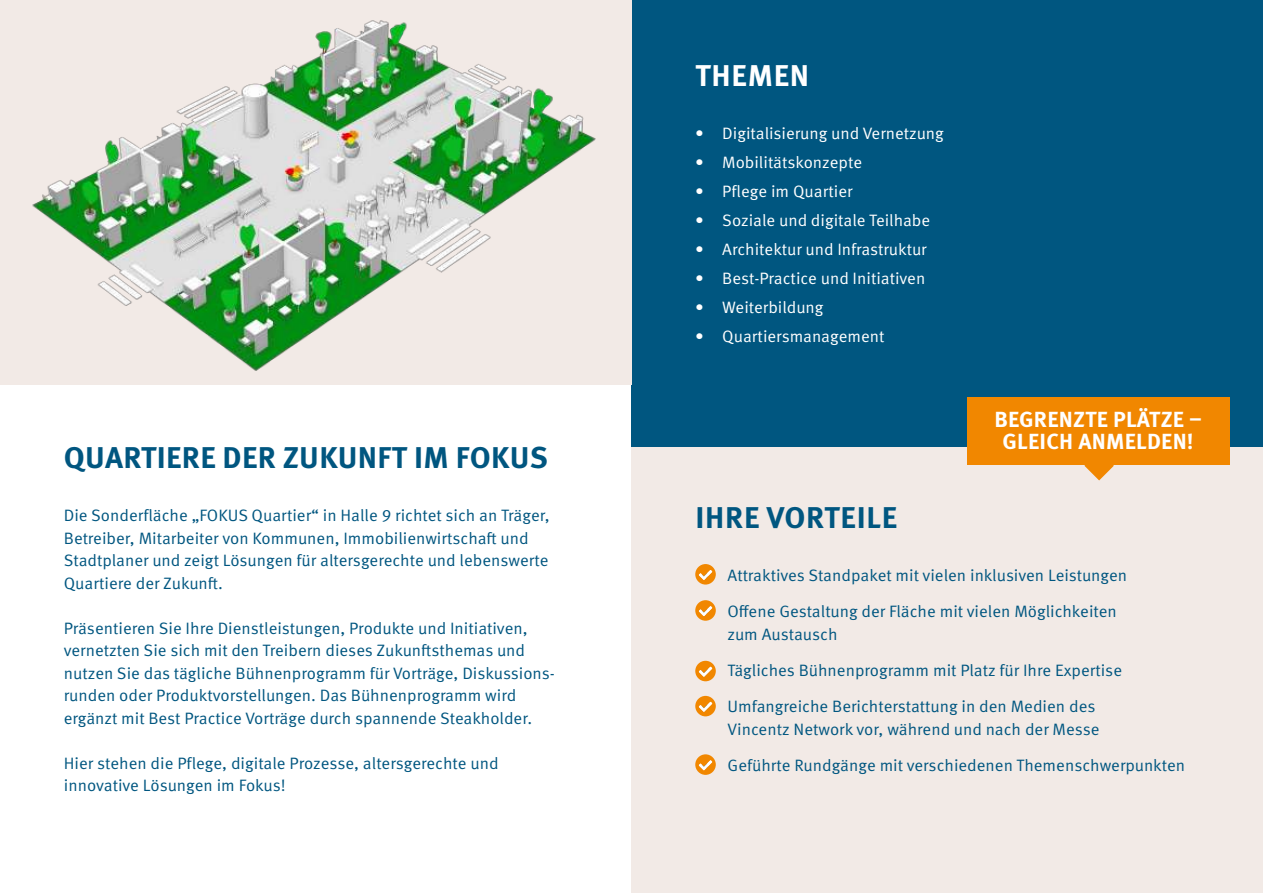
<style>
.page{position:relative;width:1263px;height:893px;background:#fff}
.page>*{position:absolute;margin:0;border:0;box-sizing:border-box;transform-origin:0 0}
.t1{font:700 30px "Meta Pro";letter-spacing:.01em;color:#005680}
.t2{font:700 30px "Meta Pro";letter-spacing:.025em;color:#fff}
.t3{font:700 21.9px/21.8px "Meta Pro";letter-spacing:.01em;color:#fff;text-align:center}
.t4{font:16.5px/22.5px "Meta Pro Norm";color:#005680}
.t5{font:16.5px "Meta Pro Norm";color:#fff}
</style>
<div class="page">
<div style="left:631px;top:446px;width:632px;height:447px;background:#f2eae6"></div>
<div style="left:631px;top:0;width:632px;height:446px;background:#005680"></div>
<svg style="left:695px;top:564px;width:21px;height:21px"></svg>
<svg style="left:695px;top:600px;width:21px;height:21px"></svg>
<svg style="left:695px;top:661px;width:21px;height:20px"></svg>
<svg style="left:695px;top:696px;width:21px;height:20px"></svg>
<svg style="left:695px;top:754px;width:21px;height:21px"></svg>
<div style="left:0;top:0;width:631px;height:385px;background:#f2eae6"></div>
<div style="left:967px;top:397px;width:263px;height:68px;background:#f18700"></div>
<svg style="left:1084px;top:465px;width:30px;height:15px"></svg>
<img style="left:32px;top:20px;width:564px;height:351px">
<h1 class="t1" style="left:64px;top:441px;width:486px">QUARTIERE DER ZUKUNFT IM FOKUS</h1>
<p class="t4" style="left:64px;top:505px;width:487px">Die Sonderfläche „FOKUS Quartier“ in Halle 9 richtet sich an Träger, Betreiber, Mitarbeiter von Kommunen, Immobilienwirtschaft und Stadtplaner und zeigt Lösungen für altersgerechte und lebenswerte Quartiere der Zukunft.</p>
<p class="t4" style="left:64px;top:618px;width:493px">Präsentieren Sie Ihre Dienstleistungen, Produkte und Initiativen, vernetzten Sie sich mit den Treibern dieses Zukunftsthemas und nutzen Sie das tägliche Bühnenprogramm für Vorträge, Diskussions&shy;runden oder Produktvorstellungen. Das Bühnenprogramm wird ergänzt mit Best Practice Vorträge durch spannende Steakholder.</p>
<p class="t4" style="left:64px;top:753px;width:436px">Hier stehen die Pflege, digitale Prozesse, altersgerechte und innovative Lösungen im Fokus!</p>
<h1 class="t2" style="left:695px;top:60px;width:115px">THEMEN</h1>
<p class="t5" style="left:695px;top:127px;width:250px">• Digitalisierung und Vernetzung</p>
<p class="t5" style="left:695px;top:156px;width:168px">• Mobilitätskonzepte</p>
<p class="t5" style="left:695px;top:185px;width:159px">• Pflege im Quartier</p>
<p class="t5" style="left:695px;top:214px;width:236px">• Soziale und digitale Teilhabe</p>
<p class="t5" style="left:695px;top:243px;width:233px">• Architektur und Infrastruktur</p>
<p class="t5" style="left:695px;top:271px;width:232px">• Best-Practice und Initiativen</p>
<p class="t5" style="left:695px;top:300px;width:130px">• Weiterbildung</p>
<p class="t5" style="left:695px;top:329px;width:191px">• Quartiersmanagement</p>
<h1 class="t1" style="left:695px;top:501px;width:203px">IHRE VORTEILE</h1>
<h2 class="t3" style="left:994px;top:409px;width:209px">BEGRENZTE PLÄTZE –<br>GLEICH ANMELDEN!</h2>
<p class="t4" style="left:701px;top:565px;width:428px">• Attraktives Standpaket mit vielen inklusiven Leistungen</p>
<p class="t4" style="left:728px;top:601px;width:391px;text-indent:-27px">• Offene Gestaltung der Fläche mit vielen Möglichkeiten zum Austausch</p>
<p class="t4" style="left:701px;top:660px;width:423px">• Tägliches Bühnenprogramm mit Platz für Ihre Expertise</p>
<p class="t4" style="left:701px;top:697px;width:400px;text-align:right">• Umfangreiche Berichterstattung in den Medien des<br>Vincentz Network vor, während und nach der Messe</p>
<p class="t4" style="left:701px;top:755px;width:486px">• Geführte Rundgänge mit verschiedenen Themenschwerpunkten</p>
</div>
